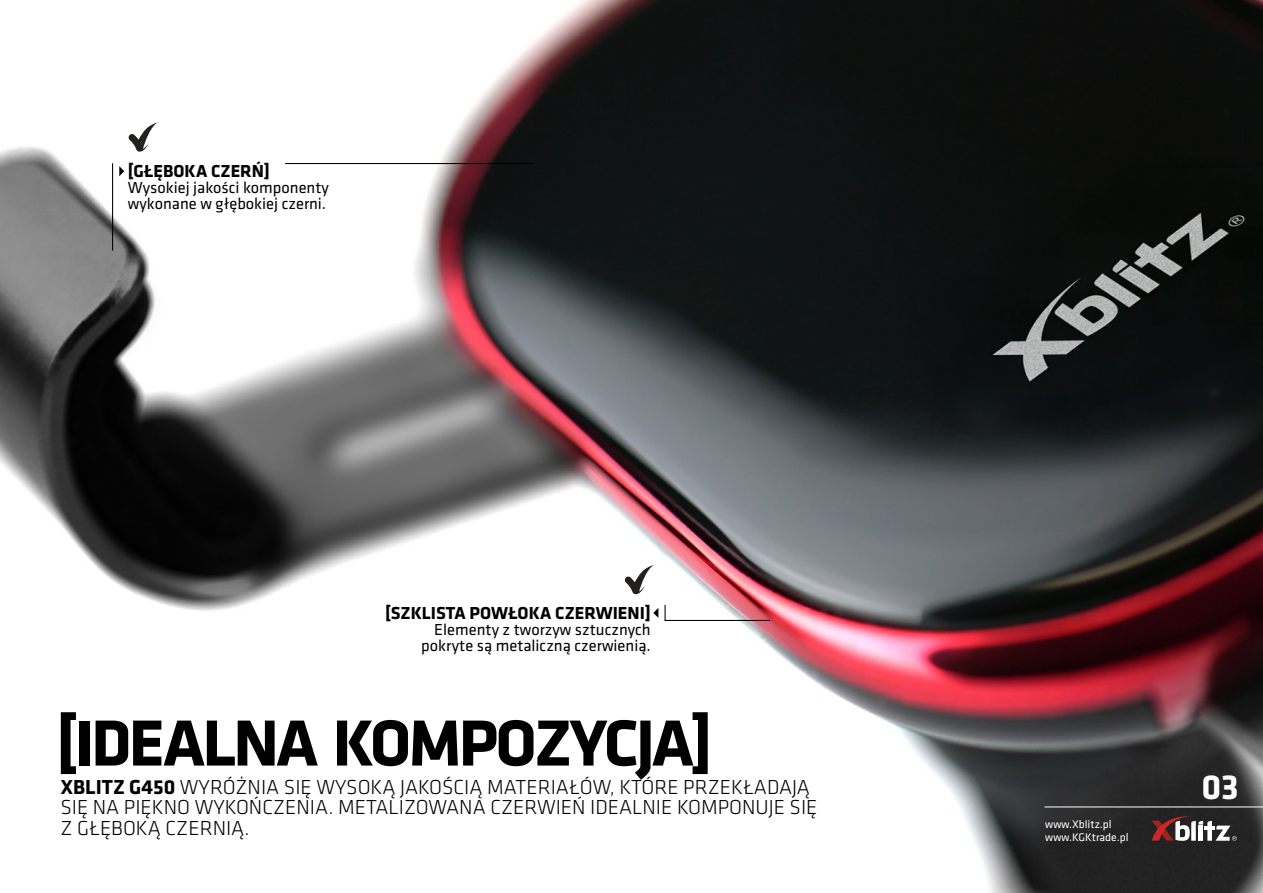
<style>
.page{position:relative;width:1263px;height:893px;background:#fff}
.page>*{position:absolute;margin:0;border:0;box-sizing:border-box;transform-origin:0 0}
.t1{font:700 67.5px "Klavika";letter-spacing:-.04em;color:#000}
.t2{font:700 36px "Klavika";color:#fff}
.t3{font:300 21px/20.1px "Klavika";color:#000}
.t4{font:700 18px "Klavika";color:#000}
.t5{font:16.5px/15.8px "Klavika";color:#000;text-align:right}
.t6{font:11.55px/12.9px "Klavika";color:#fff}
.s1{font-weight:700}
</style>
<div class="page">
<img style="left:0;top:0;width:1263px;height:893px">
<svg style="left:653px;top:608px;width:5px;height:10px"></svg>
<svg style="left:664px;top:604px;width:107px;height:17px"></svg>
<svg style="left:624px;top:565px;width:30px;height:29px"></svg>
<svg style="left:119px;top:166px;width:5px;height:10px"></svg>
<hr style="left:112px;top:163px;width:1px;height:88px;background:#000">
<svg style="left:128px;top:122px;width:30px;height:30px"></svg>
<hr style="left:285px;top:163px;width:248px;height:1px;background:#000">
<hr style="left:1044px;top:806px;width:219px;height:1px;background:#fff">
<svg style="left:1152px;top:815px;width:85px;height:26px"></svg>
<p class="t4" style="left:128px;top:164px;width:143px">[GŁĘBOKA CZERŃ]</p>
<p class="t5" style="left:128px;top:181px;width:203px;text-align:left">Wysokiej jakości komponenty wykonane w głębokiej czerni.</p>
<p class="t4" style="left:385px;top:605px;width:267px">[SZKLISTA POWŁOKA CZERWIENI]</p>
<p class="t5" style="left:421px;top:623px;width:231px">Elementy z tworzyw sztucznych pokryte są metaliczną czerwienią.</p>
<h1 class="t1" style="left:56px;top:715px;width:658px">[IDEALNA KOMPOZYCJA]</h1>
<p class="t3" style="left:60px;top:779px;width:759px"><span class="s1">XBLITZ G450</span> WYRÓŻNIA SIĘ WYSOKĄ JAKOŚCIĄ MATERIAŁÓW, KTÓRE PRZEKŁADAJĄ<br>SIĘ NA PIĘKNO WYKOŃCZENIA. METALIZOWANA CZERWIEŃ IDEALNIE KOMPONUJE SIĘ<br>Z GŁĘBOKĄ CZERNIĄ.</p>
<p class="t6" style="left:1045px;top:819px;width:85px">www.Xblitz.pl www.KGKtrade.pl</p>
<h2 class="t2" style="left:1201px;top:772px;width:39px">03</h2>
</div>
